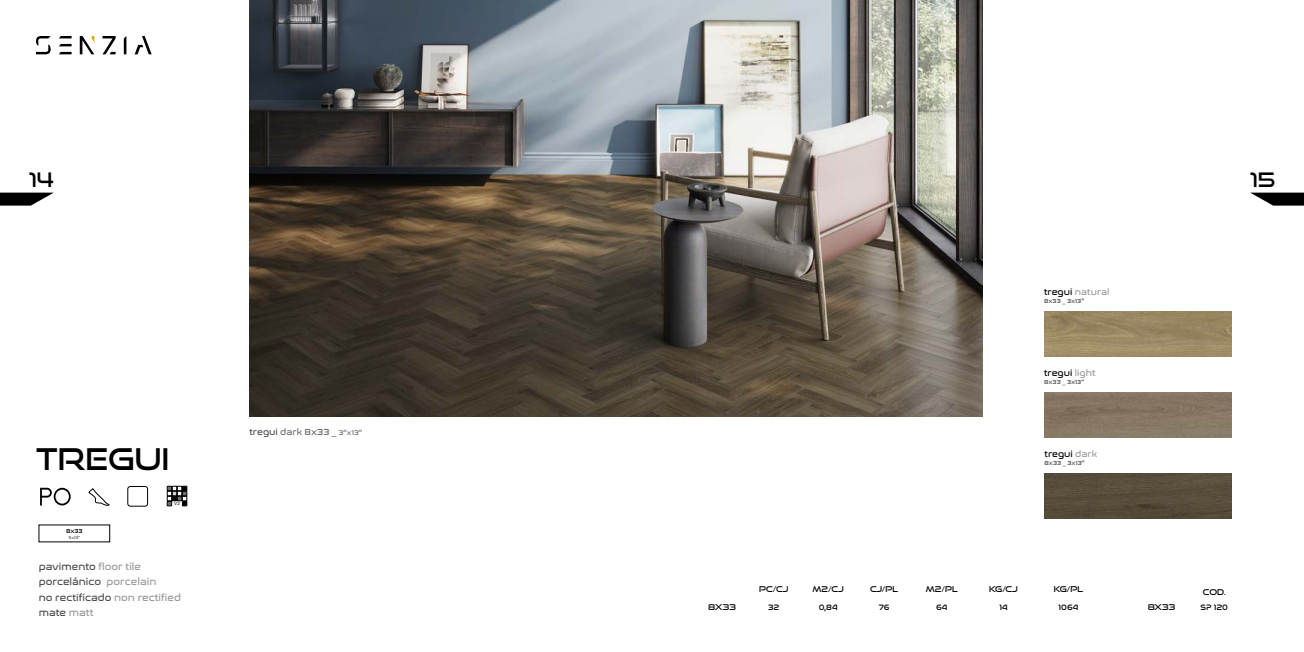
<style>
.page{position:relative;width:1304px;height:652px;background:#fff}
.page>*{position:absolute;margin:0;border:0;box-sizing:border-box;transform-origin:0 0}
.t1{font:30px "Good Times Rg";color:#000}
.t2{font:20px "Good Times Rg";color:#000}
.t3{font:10px/15.4px "Nasalization Rg";color:#4d4d4d}
.t4{font:9px "Nasalization Rg";color:#706f6f}
.t5{font:9px "Nasalization Rg";color:#000}
.t6{font:9px "Nasalization Rg";color:#9b9b9a}
.t7{font:8px "Good Times Rg";color:#000}
.t8{font:8px "Nasalization Rg";color:#000}
.t9{font:6px "Nasalization Rg";color:#4d4d4d}
.t10{font:6px "Nasalization Rg";color:#000}
.t11{font:4.5px "Arial";color:#000}
.t12{font:4px "Nasalization Rg";color:#4d4d4d}
.s1{color:#999}
.s2{color:#4d4d4d}
.s3{font-size:7px}
.s4{color:#000}
.s5{color:#9b9b9a}
</style>
<div class="page">
<img style="left:250px;top:0;width:732px;height:417px">
<svg style="left:0;top:193px;width:53px;height:13px"></svg>
<svg style="left:124px;top:36px;width:2px;height:18px"></svg>
<svg style="left:59px;top:36px;width:13px;height:2px"></svg>
<svg style="left:59px;top:44px;width:13px;height:2px"></svg>
<svg style="left:59px;top:52px;width:13px;height:2px"></svg>
<svg style="left:80px;top:36px;width:14px;height:18px"></svg>
<svg style="left:36px;top:36px;width:15px;height:18px"></svg>
<svg style="left:135px;top:36px;width:17px;height:18px"></svg>
<svg style="left:103px;top:36px;width:13px;height:18px"></svg>
<div style="left:128px;top:486px;width:20px;height:20px;border:1px solid #000;border-radius:3px"></div>
<svg style="left:167px;top:486px;width:20px;height:20px"></svg>
<svg style="left:40px;top:488px;width:31px;height:18px"></svg>
<svg style="left:88px;top:489px;width:21px;height:17px"></svg>
<svg style="left:1251px;top:193px;width:53px;height:13px"></svg>
<img style="left:1044px;top:311px;width:187px;height:46px">
<img style="left:1044px;top:393px;width:187px;height:45px">
<img style="left:1044px;top:473px;width:187px;height:46px">
<h2 class="t2" style="left:29px;top:167px;width:26px">14</h2>
<h1 class="t1" style="left:36px;top:441px;width:135px">TREGUI</h1>
<p class="t10" style="left:66px;top:525px;width:18px">8x33</p>
<p class="t12" style="left:69px;top:534px;width:13px">3x13”</p>
<p class="t11" style="left:174px;top:500px;width:7px">V2</p>
<p class="t3" style="left:39px;top:557px;width:104px">pavimento <span class="s1">floor tile</span></p>
<p class="t3" style="left:39px;top:588px;width:144px">no rectificado <span class="s1">non rectified </span>mate <span class="s1">matt</span></p>
<p class="t3" style="left:39px;top:572px;width:119px">porcelánico <span class="s1">porcelain</span></p>
<p class="t4" style="left:250px;top:423px;width:114px"><span class="s2">tregui</span> dark 8x33 _ <span class="s3">3”x13”</span></p>
<p class="t6" style="left:1044px;top:284px;width:67px"><span class="s4">tregui</span> natural</p>
<p class="t9" style="left:1044px;top:295px;width:42px">8x33 _ 3x13”</p>
<p class="t5" style="left:1044px;top:365px;width:53px">tregui <span class="s5">light</span></p>
<p class="t9" style="left:1044px;top:376px;width:42px">8x33 _ 3x13”</p>
<p class="t5" style="left:1045px;top:446px;width:54px">tregui <span class="s5">dark</span></p>
<p class="t9" style="left:1045px;top:458px;width:42px">8x33 _ 3x13”</p>
<h2 class="t2" style="left:1250px;top:167px;width:27px">15</h2>
<p class="t7" style="left:759px;top:584px;width:31px">PC/CJ</p>
<p class="t7" style="left:813px;top:584px;width:33px">M2/CJ</p>
<p class="t7" style="left:870px;top:584px;width:30px">CJ/PL</p>
<p class="t7" style="left:926px;top:584px;width:33px">M2/PL</p>
<p class="t7" style="left:989px;top:584px;width:30px">KG/CJ</p>
<p class="t7" style="left:1054px;top:584px;width:31px">KG/PL</p>
<p class="t7" style="left:708px;top:602px;width:29px">8X33</p>
<p class="t8" style="left:768px;top:600px;width:13px">32</p>
<p class="t8" style="left:819px;top:600px;width:20px">0,84</p>
<p class="t8" style="left:879px;top:600px;width:12px">76</p>
<p class="t8" style="left:936px;top:600px;width:13px">64</p>
<p class="t8" style="left:999px;top:600px;width:10px">14</p>
<p class="t8" style="left:1058px;top:600px;width:22px">1064</p>
<p class="t7" style="left:1203px;top:587px;width:25px">COD.</p>
<p class="t7" style="left:1148px;top:603px;width:29px">8X33</p>
<p class="t8" style="left:1201px;top:600px;width:29px">SP 120</p>
</div>
